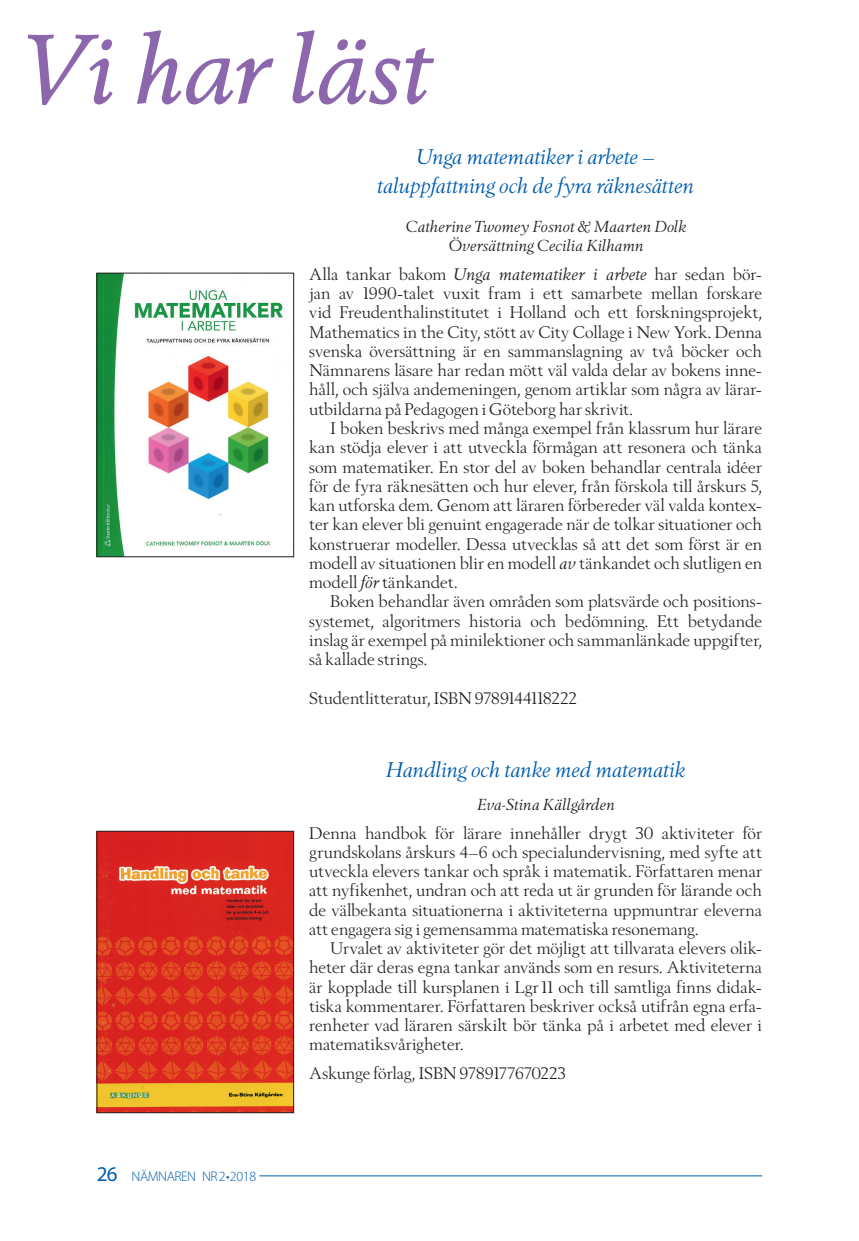
<style>
.page{position:relative;width:859px;height:1241px;background:#fff}
.page>*{position:absolute;margin:0;border:0;box-sizing:border-box;transform-origin:0 0}
.t1{font:italic 94.5px "Berling Nova Text Pro";letter-spacing:-.015em;color:#8d67ad}
.t2{font:italic 21px/28.9px "Berling Nova Display Pro";letter-spacing:-.005em;color:#015dad;text-align:center}
.t3{font:16.62px/19.2px "Berling Nova Display Pro";letter-spacing:.005em;color:#231f20;text-align:justify}
.t4{font:italic 15.75px/19.2px "Berling Nova Display Pro";letter-spacing:.005em;color:#231f20;text-align:center}
.t5{font:300 14px "Myriad Pro";letter-spacing:-.03em;color:#015dad}
.s1{font-style:italic}
.s2{font-weight:400;font-size:21px}
</style>
<div class="page">
<hr style="left:259px;top:1175px;width:502px;height:1px;background:#015dad">
<img style="left:99px;top:275px;width:184px;height:280px">
<div style="left:97px;top:273px;width:197px;height:284px;border:1px solid #231f20"></div>
<img style="left:99px;top:832px;width:193px;height:278px">
<div style="left:97px;top:830px;width:197px;height:282px;border:1px solid #231f20"></div>
<h1 class="t1" style="left:23px;top:10px;width:410px">Vi har läst</h1>
<p class="t2" style="left:377px;top:143px;width:318px">Unga matematiker i arbete – taluppfattning och de fyra räknesätten</p>
<p class="t4" style="left:406px;top:217px;width:282px">Catherine Twomey Fosnot &amp; Maarten Dolk<br>Översättning Cecilia Kilhamn</p>
<p class="t3" style="left:309px;top:264px;width:454px">Alla tankar bakom <span class="s1">Unga matematiker i arbete</span> har sedan bör&shy;jan av 1990-talet vuxit fram i ett samarbete mellan forskare vid Freudenthalinstitutet i Holland och ett forskningsprojekt, Mathematics in the City, stött av City Collage i New York. Denna svenska översättning är en sammanslagning av två böcker och Nämnarens läsare har redan mött väl valda delar av bokens inne&shy;håll, och själva andemeningen, genom artiklar som några av lärar&shy;utbildarna på Pedagogen i Göteborg har skrivit.</p>
<p class="t3" style="left:309px;top:418px;width:454px;text-indent:21px">I boken beskrivs med många exempel från klassrum hur lärare kan stödja elever i att utveckla förmågan att resonera och tänka som matematiker. En stor del av boken behandlar centrala idéer för de fyra räknesätten och hur elever, från förskola till årskurs 5, kan utforska dem. Genom att läraren förbereder väl valda kontex&shy;ter kan elever bli genuint engagerade när de tolkar situationer och konstruerar modeller. Dessa utvecklas så att det som först är en modell av situationen blir en modell <span class="s1">av</span> tänkandet och slutligen en modell <span class="s1">för</span> tänkandet.</p>
<p class="t3" style="left:309px;top:591px;width:454px;text-indent:21px">Boken behandlar även områden som platsvärde och positions&shy;systemet, algoritmers historia och bedömning. Ett betydande inslag är exempel på minilektioner och sammanlänkade uppgifter, så kallade strings.</p>
<p class="t3" style="left:309px;top:688px;width:269px">Studentlitteratur, ISBN 9789144118222</p>
<p class="t5" style="left:97px;top:1168px;width:161px"><span class="s2">26</span> NÄMNAREN NR2•2018</p>
<p class="t2" style="left:385px;top:755px;width:301px">Handling och tanke med matematik</p>
<p class="t4" style="left:477px;top:794px;width:139px">Eva-Stina Källgården</p>
<p class="t3" style="left:309px;top:822px;width:454px">Denna handbok för lärare innehåller drygt 30 aktiviteter för grundskolans årskurs 4–6 och specialundervisning, med syfte att utveckla elevers tankar och språk i matematik. Författaren menar att nyfikenhet, undran och att reda ut är grunden för lärande och de välbekanta situationerna i aktiviteterna uppmuntrar eleverna att engagera sig i gemensamma matematiska resonemang.</p>
<p class="t3" style="left:309px;top:938px;width:454px;text-indent:21px">Urvalet av aktiviteter gör det möjligt att tillvarata elevers olik&shy;heter där deras egna tankar används som en resurs. Aktiviteterna är kopplade till kursplanen i Lgr11 och till samtliga finns didak&shy;tiska kommentarer. Författaren beskriver också utifrån egna erfa&shy;renheter vad läraren särskilt bör tänka på i arbetet med elever i matematiksvårigheter.</p>
<p class="t3" style="left:309px;top:1063px;width:258px">Askunge förlag, ISBN 9789177670223</p>
</div>
